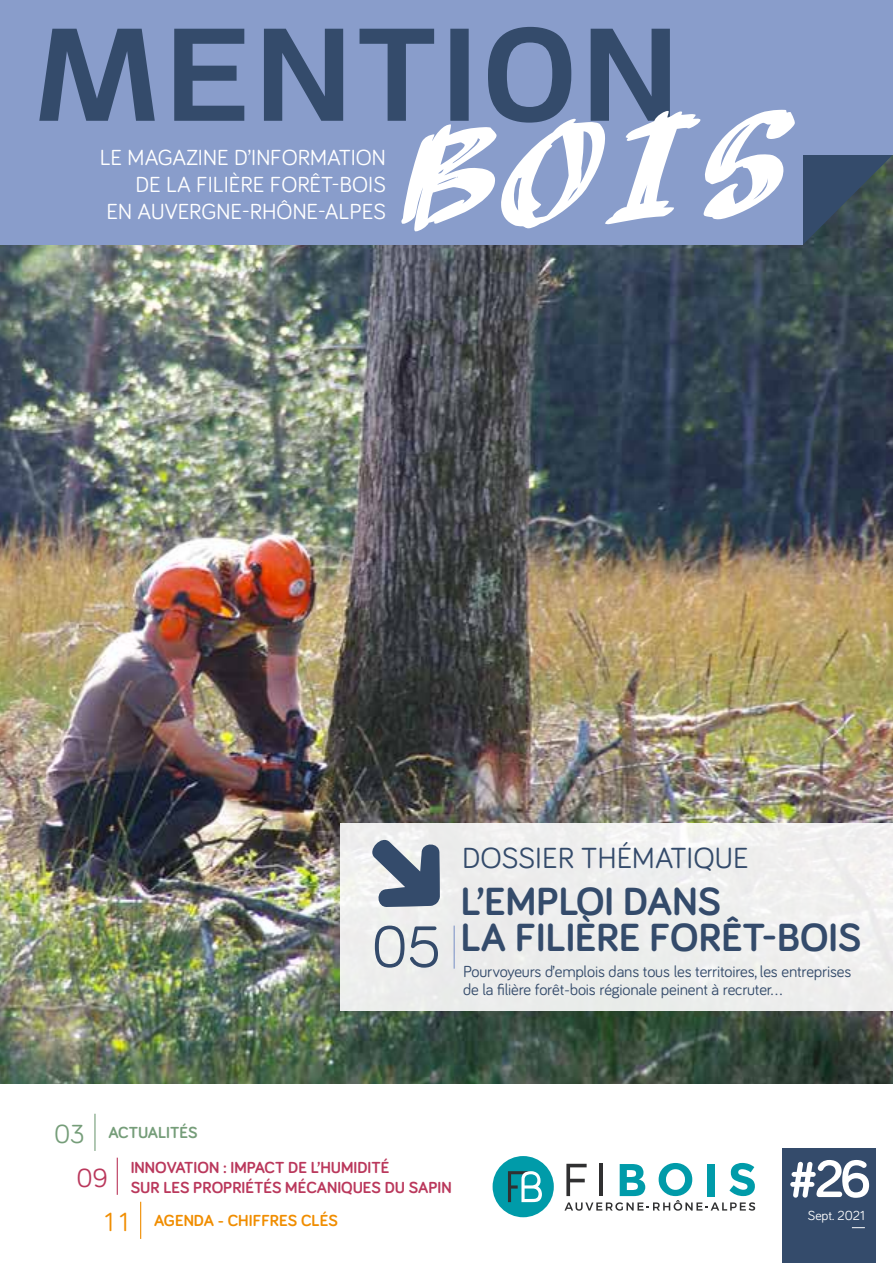
<style>
.page{position:relative;width:893px;height:1263px;background:#fff}
.page>*{position:absolute;margin:0;border:0;box-sizing:border-box;transform-origin:0 0}
.t1{font:700 54px "Bariol";color:#fff}
.t2{font:700 40.5px/36px "Bariol";color:#344b6b}
.t3{font:30px "Bariol";color:#344b6b}
.t4{font:27px "Bariol";color:#759d79}
.t5{font:27px "Bariol";color:#ba385c}
.t6{font:27px "Bariol";color:#f08d00}
.t7{font:22.5px/27px "Bariol";color:#fff;text-align:right}
.t8{font:16.5px/18px "Bariol";letter-spacing:-.01em;color:#344b6b}
.t9{font:700 16.5px/19.8px "Bariol";color:#ba385c}
.t10{font:700 16.5px "Bariol";color:#f08d00}
.t11{font:700 16.5px "Bariol";color:#759d79}
.t12{font:13.5px "Bariol";color:#fff}
.s1{font-weight:400;font-size:60px}
</style>
<div class="page">
<img style="left:0;top:244px;width:893px;height:839px">
<hr style="left:94px;top:1114px;width:2px;height:37px;background:#759d79">
<hr style="left:117px;top:1158px;width:1px;height:37px;background:#ba385c">
<hr style="left:140px;top:1202px;width:1px;height:37px;background:#f08d00">
<div style="left:493px;top:1156px;width:61px;height:61px;background:#009ba9;border-radius:50%"></div>
<svg style="left:508px;top:1171px;width:34px;height:31px"></svg>
<svg style="left:564px;top:1163px;width:191px;height:48px"></svg>
<svg style="left:803px;top:154px;width:90px;height:91px;background:#3a4e5e"></svg>
<div style="left:0;top:0;width:802px;height:245px;background:#899dcb"></div>
<div style="left:787px;top:0;width:106px;height:154px;background:#899dcb"></div>
<div style="left:782px;top:1148px;width:94px;height:115px;background:#344b6b"></div>
<svg style="left:852px;top:1227px;width:13px;height:1px"></svg>
<div style="left:340px;top:823px;width:553px;height:188px;background:#edeeed"></div>
<hr style="left:453px;top:925px;width:2px;height:44px;background:#899dcb">
<svg style="left:370px;top:838px;width:70px;height:69px"></svg>
<svg style="left:39px;top:27px;width:631px;height:94px"></svg>
<svg style="left:401px;top:110px;width:394px;height:121px"></svg>
<h3 class="t7" style="left:100px;top:143px;width:288px">LE MAGAZINE D’INFORMATION<br>DE LA FILIÈRE FORÊT-BOIS<br>EN AUVERGNE-RHÔNE-ALPES</h3>
<h3 class="t3" style="left:462px;top:838px;width:288px">DOSSIER THÉMATIQUE</h3>
<h2 class="t2" style="left:372px;top:881px;width:491px;text-indent:89px">L’EMPLOI DANS<br><span class="s1">05</span> LA FILIÈRE FORÊT-BOIS</h2>
<p class="t8" style="left:463px;top:961px;width:390px">Pourvoyeurs d’emplois dans tous les territoires, les entreprises de la filière forêt-bois régionale peinent à recruter...</p>
<p class="t11" style="left:108px;top:1121px;width:91px">ACTUALITÉS</p>
<p class="t9" style="left:131px;top:1157px;width:323px">INNOVATION : IMPACT DE L’HUMIDITÉ<br>SUR LES PROPRIÉTÉS MÉCANIQUES DU SAPIN</p>
<p class="t10" style="left:154px;top:1209px;width:185px">AGENDA - CHIFFRES CLÉS</p>
<h3 class="t4" style="left:54px;top:1115px;width:32px">03</h3>
<h3 class="t5" style="left:76px;top:1159px;width:33px">09</h3>
<h3 class="t6" style="left:104px;top:1203px;width:26px">11</h3>
<h1 class="t1" style="left:788px;top:1142px;width:85px">#26</h1>
<p class="t12" style="left:808px;top:1206px;width:59px">Sept. 2021</p>
</div>
